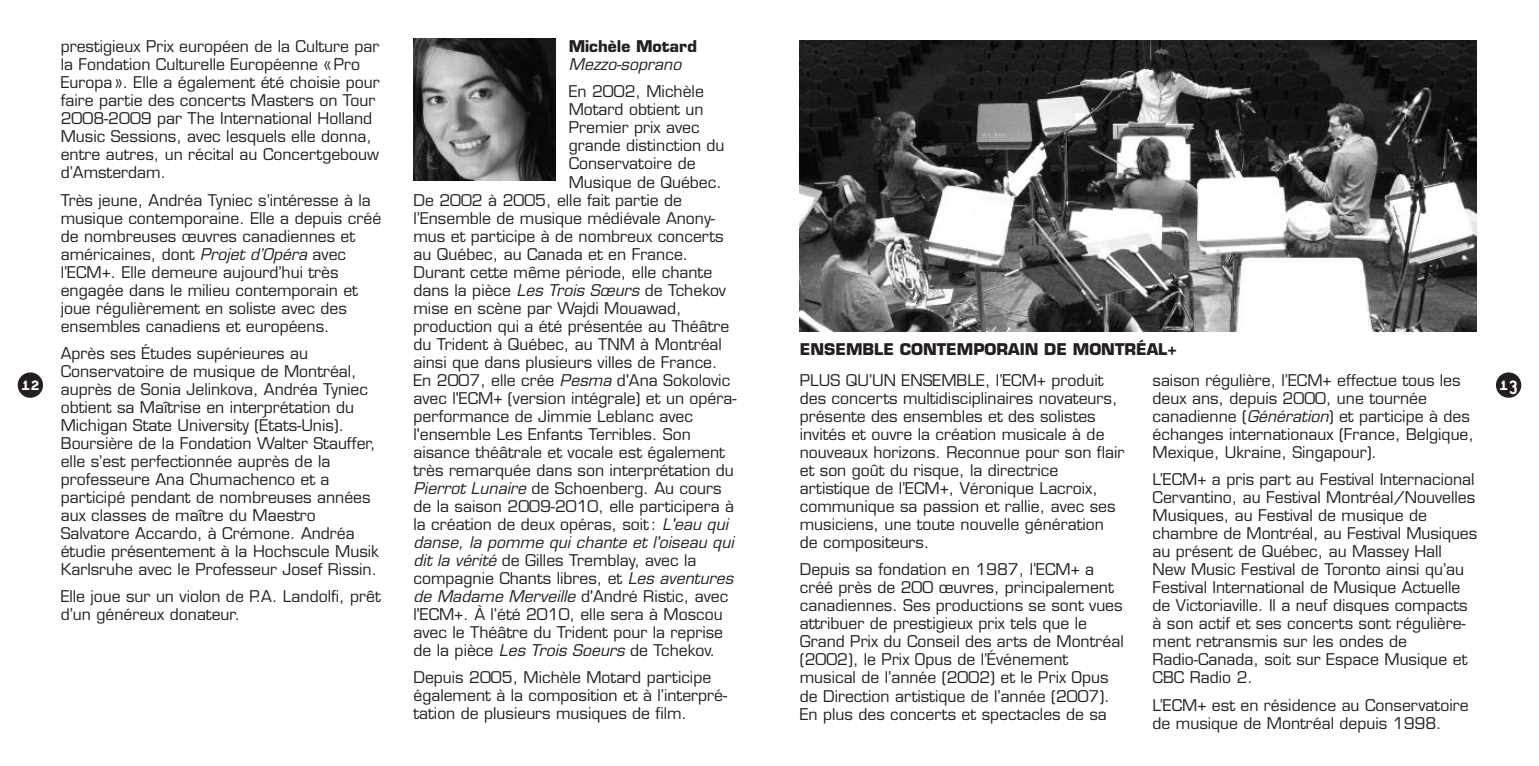
<style>
.page{position:relative;width:1539px;height:766px;background:#fff}
.page>*{position:absolute;margin:0;border:0;box-sizing:border-box;transform-origin:0 0}
.t1{font:800 20.25px "Platelet";color:#fff}
.t2{font:15.75px/18px "Eurostile";color:#231f20}
.t3{font:italic 15.75px "Eurostile";letter-spacing:.005em;color:#231f20}
.t4{font:700 15.75px "Eurostile";color:#231f20}
.s1{font-style:italic}
</style>
<div class="page">
<div style="left:1496px;top:372px;width:25px;height:25px;background:#231f20;border-radius:50%"></div>
<div style="left:18px;top:372px;width:25px;height:25px;background:#231f20;border-radius:50%"></div>
<img style="left:414px;top:38px;width:141px;height:142px">
<img style="left:800px;top:40px;width:676px;height:291px">
<p class="t1" style="left:21px;top:371px;width:20px">12</p>
<p class="t2" style="left:61px;top:39px;width:321px">prestigieux Prix européen de la Culture par la Fondation Culturelle Européenne «Pro Europa ». Elle a également été choisie pour faire partie des concerts Masters on Tour 2008-2009 par The International Holland Music Sessions, avec lesquels elle donna, entre autres, un récital au Concertgebouw d’Amsterdam.</p>
<p class="t2" style="left:61px;top:192px;width:322px">Très jeune, Andréa Tyniec s’intéresse à la musique contemporaine. Elle a depuis créé de nombreuses œuvres canadiennes et américaines, dont <span class="s1">Projet d’Opéra</span> avec l’ECM+. Elle demeure aujourd’hui très engagée dans le milieu contemporain et joue régulièrement en soliste avec des ensembles canadiens et européens.</p>
<p class="t2" style="left:61px;top:345px;width:320px">Après ses Études supérieures au Conservatoire de musique de Montréal, auprès de Sonia Jelinkova, Andréa Tyniec obtient sa Maîtrise en interprétation du Michigan State University (États-Unis).<br>Boursière de la Fondation Walter Stauffer, elle s’est perfectionnée auprès de la professeure Ana Chumachenco et a participé pendant de nombreuses années aux classes de maître du Maestro Salvatore Accardo, à Crémone. Andréa étudie présentement à la Hochscule Musik Karlsruhe avec le Professeur Josef Rissin.</p>
<p class="t2" style="left:61px;top:588px;width:322px">Elle joue sur un violon de P.A. Landolfi, prêt d’un généreux donateur.</p>
<p class="t4" style="left:569px;top:41px;width:130px">Michèle Motard</p>
<p class="t3" style="left:569px;top:59px;width:114px">Mezzo-soprano</p>
<p class="t2" style="left:569px;top:84px;width:137px">En 2002, Michèle</p>
<p class="t2" style="left:569px;top:102px;width:136px">Motard obtient un</p>
<p class="t2" style="left:569px;top:120px;width:132px">Premier prix avec</p>
<p class="t2" style="left:569px;top:138px;width:157px">grande distinction du</p>
<p class="t2" style="left:569px;top:156px;width:128px">Conservatoire de</p>
<p class="t2" style="left:569px;top:174px;width:155px">Musique de Québec.</p>
<p class="t2" style="left:414px;top:192px;width:270px">De 2002 à 2005, elle fait partie de</p>
<p class="t2" style="left:414px;top:210px;width:303px">l’Ensemble de musique médiévale Anony-</p>
<p class="t2" style="left:414px;top:228px;width:312px">mus et participe à de nombreux concerts</p>
<p class="t2" style="left:414px;top:246px;width:276px">au Québec, au Canada et en France.</p>
<p class="t2" style="left:414px;top:264px;width:300px">Durant cette même période, elle chante</p>
<p class="t2" style="left:414px;top:282px;width:314px">dans la pièce <span class="s1">Les Trois Sœurs</span> de Tchekov</p>
<p class="t2" style="left:414px;top:300px;width:270px">mise en scène par Wajdi Mouawad,</p>
<p class="t2" style="left:414px;top:318px;width:317px">production qui a été présentée au Théâtre</p>
<p class="t2" style="left:414px;top:336px;width:310px">du Trident à Québec, au TNM à Montréal</p>
<p class="t2" style="left:414px;top:354px;width:306px">ainsi que dans plusieurs villes de France.</p>
<p class="t2" style="left:414px;top:372px;width:318px">En 2007, elle crée <span class="s1">Pesma</span> d'Ana Sokolovic</p>
<p class="t2" style="left:414px;top:390px;width:325px">avec l'ECM+ (version intégrale) et un opéra-</p>
<p class="t2" style="left:414px;top:408px;width:281px">performance de Jimmie Leblanc avec</p>
<p class="t2" style="left:414px;top:426px;width:279px">l'ensemble Les Enfants Terribles. Son</p>
<p class="t2" style="left:414px;top:444px;width:313px">aisance théâtrale et vocale est également</p>
<p class="t2" style="left:414px;top:462px;width:322px">très remarquée dans son interprétation du</p>
<p class="t2" style="left:414px;top:480px;width:310px"><span class="s1">Pierrot Lunaire</span> de Schoenberg. Au cours</p>
<p class="t2" style="left:414px;top:498px;width:322px">de la saison 2009-2010, elle participera à</p>
<p class="t2" style="left:414px;top:516px;width:316px">la création de deux opéras, soit: <span class="s1">L'eau qui</span></p>
<p class="t3" style="left:414px;top:536px;width:322px">danse, la pomme qui chante et l'oiseau qui</p>
<p class="t2" style="left:414px;top:552px;width:285px"><span class="s1">dit la vérité</span> de Gilles Tremblay, avec la</p>
<p class="t2" style="left:414px;top:570px;width:321px">compagnie Chants libres, et <span class="s1">Les aventures</span></p>
<p class="t2" style="left:414px;top:588px;width:316px"><span class="s1">de Madame Merveille</span> d'André Ristic, avec</p>
<p class="t2" style="left:414px;top:606px;width:311px">l'ECM+. À l’été 2010, elle sera à Moscou</p>
<p class="t2" style="left:414px;top:624px;width:311px">avec le Théâtre du Trident pour la reprise</p>
<p class="t2" style="left:414px;top:642px;width:303px">de la pièce <span class="s1">Les Trois Soeurs</span> de Tchekov.</p>
<p class="t2" style="left:414px;top:669px;width:315px">Depuis 2005, Michèle Motard participe également à la composition et à l’interpré&shy;tation de plusieurs musiques de film.</p>
<p class="t4" style="left:800px;top:343px;width:379px">ENSEMBLE CONTEMPORAIN DE MONTRÉAL+</p>
<p class="t2" style="left:800px;top:373px;width:326px">PLUS QU’UN ENSEMBLE, l’ECM+ produit des concerts multidisciplinaires novateurs, présente des ensembles et des solistes invités et ouvre la création musicale à de nouveaux horizons. Reconnue pour son flair et son goût du risque, la directrice artistique de l’ECM+, Véronique Lacroix, communique sa passion et rallie, avec ses musiciens, une toute nouvelle génération de compositeurs.</p>
<p class="t2" style="left:800px;top:562px;width:325px">Depuis sa fondation en 1987, l’ECM+ a créé près de 200 œuvres, principalement canadiennes. Ses productions se sont vues attribuer de prestigieux prix tels que le Grand Prix du Conseil des arts de Montréal (2002), le Prix Opus de l’Événement musical de l’année (2002) et le Prix Opus de Direction artistique de l’année (2007).<br>En plus des concerts et spectacles de sa</p>
<p class="t2" style="left:1153px;top:373px;width:323px">saison régulière, l’ECM+ effectue tous les deux ans, depuis 2000, une tournée canadienne (<span class="s1">Génération</span>) et participe à des échanges internationaux (France, Belgique, Mexique, Ukraine, Singapour).</p>
<p class="t2" style="left:1153px;top:472px;width:326px">L’ECM+ a pris part au Festival Internacional Cervantino, au Festival Montréal/Nouvelles Musiques, au Festival de musique de chambre de Montréal, au Festival Musiques au présent de Québec, au Massey Hall New Music Festival de Toronto ainsi qu’au Festival International de Musique Actuelle de Victoriaville. Il a neuf disques compacts à son actif et ses concerts sont régulière&shy;ment retransmis sur les ondes de Radio-Canada, soit sur Espace Musique et CBC Radio 2.</p>
<p class="t2" style="left:1153px;top:697px;width:318px">L’ECM+ est en résidence au Conservatoire de musique de Montréal depuis 1998.</p>
<p class="t1" style="left:1499px;top:371px;width:20px">13</p>
</div>
